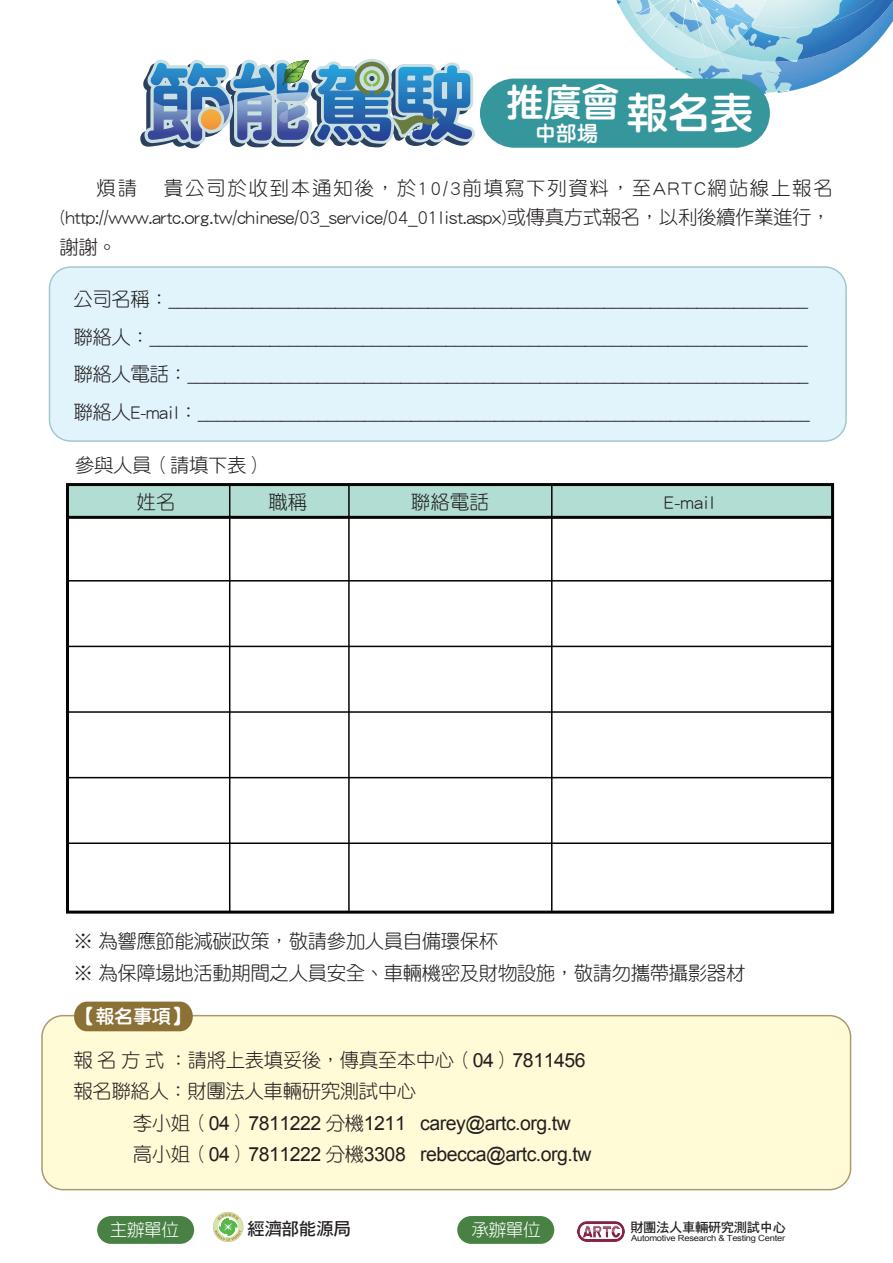
<style>
.page{position:relative;width:893px;height:1263px;background:#fff}
.page>*{position:absolute;margin:0;border:0;box-sizing:border-box;transform-origin:0 0}
.t1{font:38.7px "DF Yuan Std W8";color:#fff}
.t2{font:21.45px "DF Yuan Std W8";color:#fff}
.t3{font:19.5px/37.5px "DF Yuan Std W3";letter-spacing:-.025em;color:#231f20;text-align:justify}
.t4{font:19.5px/31.5px "Arial";letter-spacing:-.025em;color:#231f20}
.t5{font:19.2px "DF Yuan Std W8";color:#fff}
.t6{font:17.7px "DF Yuan Std W3";letter-spacing:-.025em;color:#fff}
.t7{font:17.7px "DF Hei Std W7";letter-spacing:-.025em;color:#231f20}
.t8{font:13.2px "DF Hei Std W7";letter-spacing:-.025em;color:#231f20}
.t9{font:8.4px "Arial";letter-spacing:-.025em;color:#231f20;scale:1.11 1}
.s1{color:#fff}
.s2{font-family:"Arial"}
.s3{font-family:"DF Yuan Std W3"}
</style>
<div class="page">
<div style="left:50px;top:267px;width:796px;height:174px;background:#e1f4fc;border-radius:21px"></div>
<div style="left:49px;top:266px;width:798px;height:176px;border:2px solid #a3c8ca;border-radius:21px"></div>
<div style="left:42px;top:1016px;width:808px;height:174px;background:#fffbd6;border-radius:21px"></div>
<div style="left:41px;top:1015px;width:810px;height:175px;border:2px solid #ab9a70;border-radius:21px"></div>
<div style="left:66px;top:484px;width:766px;height:32px;background:#b1ddd3"></div>
<svg style="left:585px;top:0;width:308px;height:108px"></svg>
<div style="left:66px;top:483px;width:768px;height:431px;border:3px solid #030303"></div>
<svg style="left:74px;top:1001px;width:119px;height:30px;background:#937a43"></svg>
<div style="left:480px;top:79px;width:290px;height:69px;background:#35979c;border-radius:35px"></div>
<svg style="left:140px;top:59px;width:335px;height:89px;background:#7ea2bf"></svg>
<hr style="left:66px;top:516px;width:767px;height:3px;background:#030303">
<hr style="left:66px;top:580px;width:767px;height:1px;background:#030303">
<hr style="left:66px;top:646px;width:767px;height:1px;background:#030303">
<hr style="left:66px;top:711px;width:767px;height:2px;background:#030303">
<hr style="left:66px;top:777px;width:767px;height:1px;background:#030303">
<hr style="left:66px;top:842px;width:767px;height:2px;background:#030303">
<hr style="left:229px;top:484px;width:1px;height:428px;background:#030303">
<hr style="left:348px;top:484px;width:2px;height:427px;background:#030303">
<hr style="left:551px;top:484px;width:1px;height:427px;background:#030303">
<div style="left:97px;top:1216px;width:97px;height:28px;background:#488143;border-radius:14px"></div>
<div style="left:457px;top:1216px;width:97px;height:28px;background:#488143;border-radius:14px"></div>
<svg style="left:213px;top:1212px;width:31px;height:30px"></svg>
<img style="left:578px;top:1222px;width:47px;height:19px">
<h1 class="t1" style="left:506px;top:81px;width:116px">推廣會</h1>
<p class="t2" style="left:535px;top:122px;width:220px">中部場 <sup>報名表</sup></p>
<p class="t3" style="left:60px;top:172px;width:775px;line-height:29.5px;text-indent:37px">煩請<span class="s1">00</span>貴公司於收到本通知後，於10/3前填寫下列資料，至ARTC網站線上報名(http://www.artc.org.tw/chinese/03_service/04_01list.aspx)或傳真方式報名，以利後續作業進行，謝謝。</p>
<p class="t3" style="left:74px;top:280px;width:738px">公司名稱：_____________________________________________________________________聯絡人：_______________________________________________________________________聯絡人電話：___________________________________________________________________聯絡人E-mail：__________________________________________________________________</p>
<p class="t3" style="left:75px;top:446px;width:192px">參與人員（請填下表）</p>
<p class="t3" style="left:137px;top:482px;width:40px">姓名</p>
<p class="t3" style="left:268px;top:482px;width:40px">職稱</p>
<p class="t3" style="left:411px;top:482px;width:79px">聯絡電話</p>
<p class="t3" style="left:664px;top:482px;width:53px">E-mail</p>
<p class="t3" style="left:74px;top:925px;width:673px;line-height:31.5px">※ 為響應節能減碳政策，敬請參加人員自備環保杯<br>※ 為保障場地活動期間之人員安全、車輛機密及財物設施，敬請勿攜帶攝影器材</p>
<p class="t5" style="left:77px;top:1006px;width:114px">【報名事項】</p>
<p class="t3" style="left:74px;top:1043px;width:514px;line-height:31.5px">報名方式：請將上表填妥後，傳真至本中心（<span class="s2">04</span>）<span class="s2">7811456</span>報名聯絡人：財團法人車輛研究測試中心</p>
<p class="t4" style="left:133px;top:1107px;width:460px"><span class="s3">李小姐（</span>04<span class="s3">）</span>7811222 <span class="s3">分機</span>1211 carey@artc.org.tw<span class="s3">高小姐（</span>04<span class="s3">）</span>7811222 <span class="s3">分機</span>3308 rebecca@artc.org.tw</p>
<p class="t6" style="left:110px;top:1220px;width:71px">主辦單位</p>
<p class="t7" style="left:247px;top:1219px;width:106px">經濟部能源局</p>
<p class="t6" style="left:471px;top:1220px;width:71px">承辦單位</p>
<p class="t8" style="left:630px;top:1220px;width:157px">財團法人車輛研究測試中心</p>
<p class="t9" style="left:631px;top:1233px;width:140px">Automotive Research &amp; Testing Center</p>
</div>
